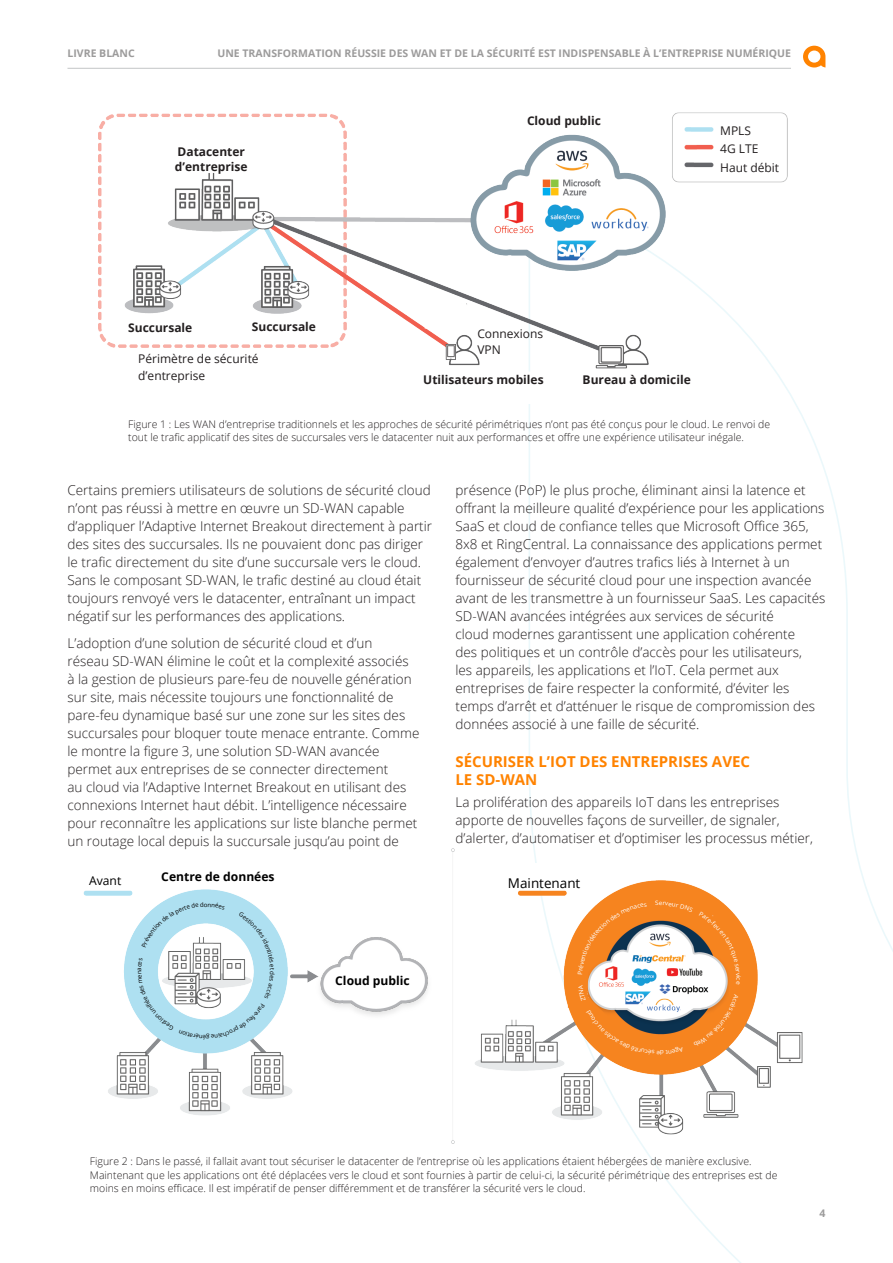
<style>
.page{position:relative;width:893px;height:1263px;background:#fff}
.page>*{position:absolute;margin:0;border:0;box-sizing:border-box;transform-origin:0 0}
.Body__Head_10_14_Bol{font:700 15px/18px "Open Sans";color:#ff8300}
.Body__Text_9_14_Ligh{font:300 13.5px/18px "Open Sans";color:#231f20}
.t1{font:13.5px "Open Sans";color:#000}
.t2{font:700 12.15px "Open Sans";color:#000}
.t3{font:12.15px "Open Sans";color:#000}
.Title__Subhead_12_15{font:700 12px/15px "Open Sans";color:#231f20}
.Title__Subhead_12_15-2{font:12px/16.5px "Open Sans";color:#231f20}
.Legal___Chart_Footer{font:300 10.5px/13.5px "Open Sans";color:#231f20}
.t4{font:700 10.5px "Open Sans";color:#9c9b9b}
</style>
<div class="page">
<hr style="left:68px;top:68px;width:723px;height:1px;background:#c3c5c6">
<svg style="left:528px;top:45px;width:365px;height:1218px"></svg>
<img style="left:83px;top:848px;width:719px;height:296px">
<div style="left:79px;top:861px;width:55px;height:27px;background:#fff"></div>
<div style="left:337px;top:969px;width:74px;height:23px;background:#fff"></div>
<div style="left:515px;top:863px;width:74px;height:23px;background:#fff"></div>
<div style="left:173px;top:859px;width:76px;height:27px;background:#fff"></div>
<img style="left:98px;top:113px;width:690px;height:293px">
<div style="left:128px;top:358px;width:196px;height:21px;background:#fff"></div>
<div style="left:122px;top:318px;width:195px;height:21px;background:#fff"></div>
<div style="left:433px;top:371px;width:223px;height:33px;background:#fff"></div>
<div style="left:454px;top:111px;width:195px;height:22px;background:#fff"></div>
<div style="left:716px;top:119px;width:63px;height:61px;background:#fff"></div>
<div style="left:156px;top:138px;width:114px;height:33px;background:#fff"></div>
<div style="left:445px;top:312px;width:48px;height:21px;background:#fff"></div>
<svg style="left:424px;top:291px;width:54px;height:39px"></svg>
<svg style="left:134px;top:897px;width:147px;height:151px"></svg>
<svg style="left:568px;top:891px;width:182px;height:170px"></svg>
<p class="t4" style="left:68px;top:45px;width:69px">LIVRE BLANC</p>
<p class="t4" style="left:217px;top:45px;width:575px">UNE TRANSFORMATION RÉUSSIE DES WAN ET DE LA SÉCURITÉ EST INDISPENSABLE À L’ENTREPRISE NUMÉRIQUE</p>
<p class="Title__Subhead_12_15" style="left:175px;top:143px;width:74px">Datacenter d’entreprise</p>
<p class="Title__Subhead_12_15" style="left:128px;top:320px;width:66px">Succursale</p>
<p class="Title__Subhead_12_15" style="left:252px;top:319px;width:66px">Succursale</p>
<p class="Title__Subhead_12_15-2" style="left:138px;top:350px;width:122px">Périmètre de sécurité d’entreprise</p>
<p class="Title__Subhead_12_15" style="left:527px;top:112px;width:75px">Cloud public</p>
<p class="Title__Subhead_12_15-2" style="left:720px;top:122px;width:32px">MPLS</p>
<p class="Title__Subhead_12_15-2" style="left:720px;top:140px;width:40px">4G LTE</p>
<p class="Title__Subhead_12_15-2" style="left:720px;top:159px;width:60px">Haut débit</p>
<p class="Title__Subhead_12_15-2" style="left:477px;top:325px;width:67px">Connexions<br>VPN</p>
<p class="Title__Subhead_12_15" style="left:423px;top:372px;width:122px">Utilisateurs mobiles</p>
<p class="Title__Subhead_12_15" style="left:583px;top:371px;width:110px">Bureau à domicile</p>
<p class="Legal___Chart_Footer" style="left:128px;top:417px;width:643px">Figure 1 : Les WAN d’entreprise traditionnels et les approches de sécurité périmétriques n’ont pas été conçus pour le cloud. Le renvoi de tout le trafic applicatif des sites de succursales vers le datacenter nuit aux performances et offre une expérience utilisateur inégale.</p>
<p class="Body__Text_9_14_Ligh" style="left:68px;top:481px;width:366px">Certains premiers utilisateurs de solutions de sécurité cloud n’ont pas réussi à mettre en œuvre un SD-WAN capable d’appliquer l’Adaptive Internet Breakout directement à partir des sites des succursales. Ils ne pouvaient donc pas diriger le trafic directement du site d’une succursale vers le cloud.<br>Sans le composant SD-WAN, le trafic destiné au cloud était toujours renvoyé vers le datacenter, entraînant un impact négatif sur les performances des applications.</p>
<p class="Body__Text_9_14_Ligh" style="left:68px;top:634px;width:353px">L’adoption d’une solution de sécurité cloud et d’un<br>réseau SD-WAN élimine le coût et la complexité associés<br>à la gestion de plusieurs pare-feu de nouvelle génération sur site, mais nécessite toujours une fonctionnalité de pare-feu dynamique basé sur une zone sur les sites des succursales pour bloquer toute menace entrante. Comme le montre la figure 3, une solution SD-WAN avancée permet aux entreprises de se connecter directement<br>au cloud via l’Adaptive Internet Breakout en utilisant des connexions Internet haut débit. L’intelligence nécessaire pour reconnaître les applications sur liste blanche permet un routage local depuis la succursale jusqu’au point de</p>
<p class="Body__Text_9_14_Ligh" style="left:455px;top:481px;width:371px">présence (PoP) le plus proche, éliminant ainsi la latence et offrant la meilleure qualité d’expérience pour les applications SaaS et cloud de confiance telles que Microsoft Office 365, 8x8 et RingCentral. La connaissance des applications permet également d’envoyer d’autres trafics liés à Internet à un fournisseur de sécurité cloud pour une inspection avancée avant de les transmettre à un fournisseur SaaS. Les capacités SD-WAN avancées intégrées aux services de sécurité<br>cloud modernes garantissent une application cohérente<br>des politiques et un contrôle d’accès pour les utilisateurs,<br>les appareils, les applications et l’IoT. Cela permet aux entreprises de faire respecter la conformité, d’éviter les temps d’arrêt et d’atténuer le risque de compromission des données associé à une faille de sécurité.</p>
<p class="Body__Head_10_14_Bol" style="left:455px;top:752px;width:296px">SÉCURISER L’IOT DES ENTREPRISES AVEC<br>LE SD-WAN</p>
<p class="Body__Text_9_14_Ligh" style="left:455px;top:793px;width:359px">La prolifération des appareils IoT dans les entreprises apporte de nouvelles façons de surveiller, de signaler, d’alerter, d’automatiser et d’optimiser les processus métier,</p>
<p class="t2" style="left:161px;top:867px;width:115px">Centre de données</p>
<p class="t3" style="left:89px;top:872px;width:34px">Avant</p>
<p class="t1" style="left:508px;top:873px;width:74px">Maintenant</p>
<p class="t2" style="left:335px;top:972px;width:76px">Cloud public</p>
<p class="Legal___Chart_Footer" style="left:90px;top:1154px;width:689px">Figure 2 : Dans le passé, il fallait avant tout sécuriser le datacenter de l’entreprise où les applications étaient hébergées de manière exclusive.<br>Maintenant que les applications ont été déplacées vers le cloud et sont fournies à partir de celui-ci, la sécurité périmétrique des entreprises est de moins en moins efficace. Il est impératif de penser différemment et de transférer la sécurité vers le cloud.</p>
<p class="t4" style="left:819px;top:1206px;width:7px">4</p>
</div>
